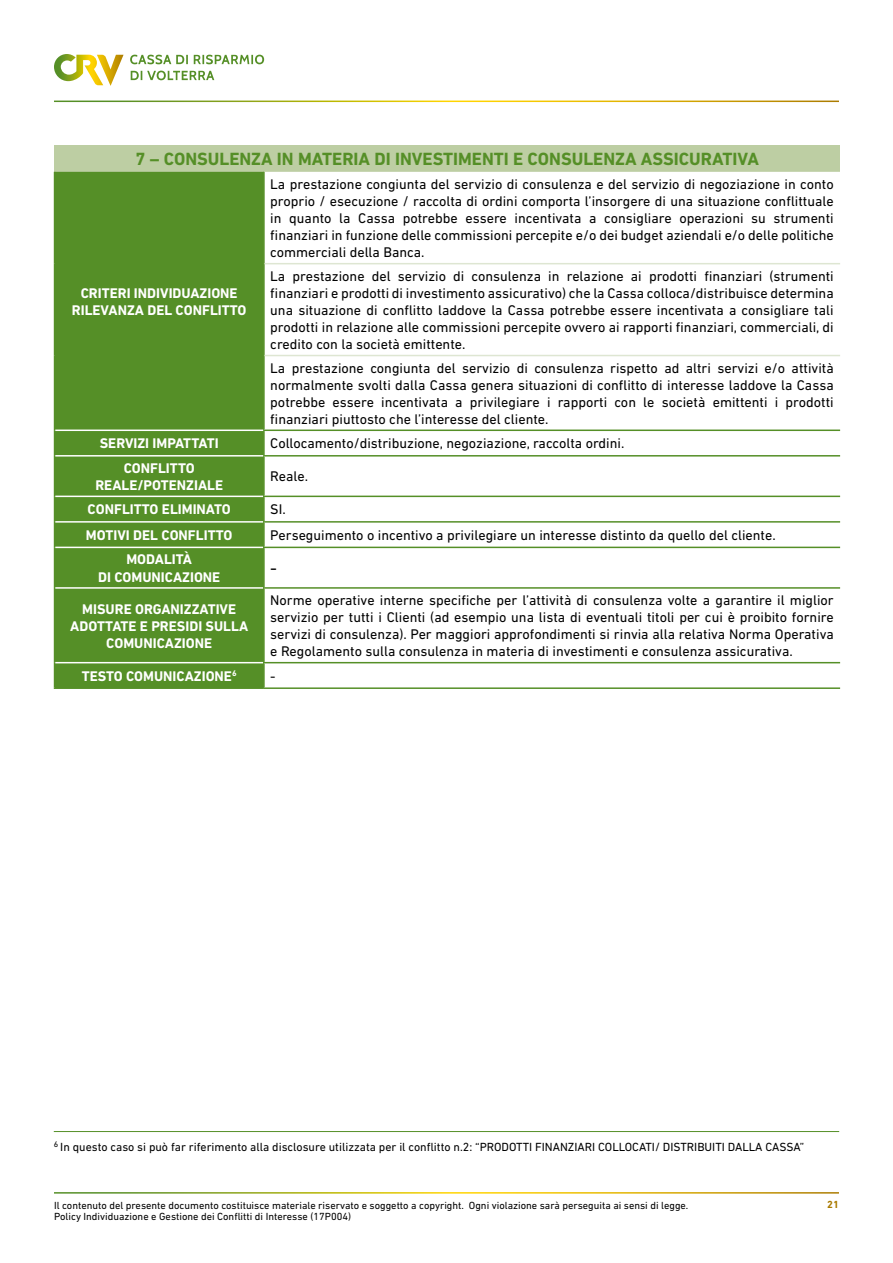
<style>
.page{position:relative;width:893px;height:1263px;background:#fff}
.page>*{position:absolute;margin:0;border:0;box-sizing:border-box;transform-origin:0 0}
.t1{font:700 18px "DIN Next LT Pro";color:#558f27}
.t2{font:18px "DIN Next LT Pro";color:#000}
.t3{font:14.25px/17.1px "DIN Next LT Pro";color:#000;text-align:justify}
.t4{font:700 14.25px/17.1px "DIN Next LT Pro";color:#fff;text-align:center}
.t5{font:12px "DIN Next LT Pro";color:#000}
.t6{font:10.5px "DIN Next LT Pro";color:#000}
.t7{font:700 10.5px "DIN Next LT Pro";color:#a97a00}
</style>
<div class="page">
<svg style="left:54px;top:54px;width:70px;height:32px"></svg>
<svg style="left:130px;top:55px;width:134px;height:25px"></svg>
<div style="left:55px;top:146px;width:785px;height:26px;background:#bdcea3"></div>
<div style="left:55px;top:172px;width:208px;height:515px;background:#558f27"></div>
<svg style="left:265px;top:264px;width:575px;height:232px"></svg>
<svg style="left:265px;top:497px;width:575px;height:167px"></svg>
<hr style="left:263px;top:429px;width:577px;height:2px;background:#558f27">
<hr style="left:263px;top:455px;width:577px;height:1px;background:#558f27">
<hr style="left:54px;top:172px;width:1px;height:92px;background:#558f27">
<hr style="left:263px;top:172px;width:2px;height:92px;background:#558f27">
<hr style="left:54px;top:264px;width:1px;height:91px;background:#558f27">
<hr style="left:263px;top:264px;width:2px;height:91px;background:#558f27">
<hr style="left:54px;top:355px;width:1px;height:75px;background:#558f27">
<hr style="left:263px;top:355px;width:2px;height:74px;background:#558f27">
<svg style="left:54px;top:430px;width:1px;height:26px"></svg>
<hr style="left:263px;top:431px;width:2px;height:24px;background:#558f27">
<hr style="left:54px;top:456px;width:1px;height:40px;background:#558f27">
<hr style="left:263px;top:456px;width:2px;height:40px;background:#558f27">
<svg style="left:54px;top:496px;width:1px;height:51px"></svg>
<hr style="left:54px;top:547px;width:1px;height:41px;background:#558f27">
<hr style="left:54px;top:588px;width:1px;height:75px;background:#558f27">
<svg style="left:54px;top:663px;width:1px;height:24px"></svg>
<hr style="left:55px;top:429px;width:208px;height:2px;background:#fff">
<hr style="left:55px;top:455px;width:208px;height:1px;background:#fff">
<hr style="left:55px;top:496px;width:208px;height:1px;background:#fff">
<hr style="left:55px;top:521px;width:208px;height:2px;background:#fff">
<hr style="left:55px;top:547px;width:208px;height:1px;background:#fff">
<hr style="left:55px;top:587px;width:208px;height:2px;background:#fff">
<hr style="left:55px;top:662px;width:208px;height:1px;background:#fff">
<hr style="left:263px;top:497px;width:2px;height:24px;background:#558f27">
<hr style="left:263px;top:523px;width:2px;height:24px;background:#558f27">
<hr style="left:263px;top:548px;width:2px;height:39px;background:#558f27">
<hr style="left:263px;top:589px;width:2px;height:73px;background:#558f27">
<hr style="left:263px;top:663px;width:2px;height:24px;background:#558f27">
<hr style="left:263px;top:496px;width:577px;height:1px;background:#558f27">
<hr style="left:263px;top:521px;width:577px;height:2px;background:#558f27">
<hr style="left:263px;top:547px;width:577px;height:1px;background:#558f27">
<hr style="left:263px;top:587px;width:577px;height:2px;background:#558f27">
<hr style="left:263px;top:662px;width:577px;height:1px;background:#558f27">
<hr style="left:264px;top:687px;width:576px;height:2px;background:#558f27">
<hr style="left:54px;top:687px;width:210px;height:2px;background:#558f27">
<hr style="left:265px;top:263px;width:575px;height:1px;background:#dee6d2">
<hr style="left:265px;top:355px;width:575px;height:1px;background:#dee6d2">
<hr style="left:54px;top:1131px;width:785px;height:1px;background:#558f27">
<p class="t1" style="left:136px;top:149px;width:625px">7 – CONSULENZA IN MATERIA DI INVESTIMENTI E CONSULENZA ASSICURATIVA</p>
<p class="t4" style="left:72px;top:284px;width:176px">CRITERI INDIVIDUAZIONE<br>RILEVANZA DEL CONFLITTO</p>
<p class="t3" style="left:270px;top:175px;width:565px">La prestazione congiunta del servizio di consulenza e del servizio di negoziazione in conto proprio / esecuzione / raccolta di ordini comporta l’insorgere di una situazione conflittuale in quanto la Cassa potrebbe essere incentivata a consigliare operazioni su strumenti finanziari in funzione delle commissioni percepite e/o dei budget aziendali e/o delle politiche commerciali della Banca.</p>
<p class="t3" style="left:270px;top:267px;width:565px">La prestazione del servizio di consulenza in relazione ai prodotti finanziari (strumenti finanziari e prodotti di investimento assicurativo) che la Cassa colloca/distribuisce determina una situazione di conflitto laddove la Cassa potrebbe essere incentivata a consigliare tali prodotti in relazione alle commissioni percepite ovvero ai rapporti finanziari, commerciali, di credito con la società emittente.</p>
<p class="t3" style="left:270px;top:359px;width:565px">La prestazione congiunta del servizio di consulenza rispetto ad altri servizi e/o attività normalmente svolti dalla Cassa genera situazioni di conflitto di interesse laddove la Cassa potrebbe essere incentivata a privilegiare i rapporti con le società emittenti i prodotti finanziari piuttosto che l’interesse del cliente.</p>
<p class="t4" style="left:100px;top:435px;width:120px">SERVIZI IMPATTATI</p>
<p class="t3" style="left:270px;top:435px;width:356px">Collocamento/distribuzione, negoziazione, raccolta ordini.</p>
<p class="t4" style="left:95px;top:459px;width:129px">CONFLITTO<br>REALE/POTENZIALE</p>
<p class="t3" style="left:270px;top:468px;width:39px">Reale.</p>
<p class="t4" style="left:88px;top:501px;width:145px">CONFLITTO ELIMINATO</p>
<p class="t3" style="left:270px;top:501px;width:17px">SI.</p>
<p class="t4" style="left:86px;top:526px;width:148px">MOTIVI DEL CONFLITTO</p>
<p class="t3" style="left:270px;top:526px;width:507px">Perseguimento o incentivo a privilegiare un interesse distinto da quello del cliente.</p>
<p class="t4" style="left:98px;top:551px;width:124px">MODALITÀ<br>DI COMUNICAZIONE</p>
<p class="t2" style="left:270px;top:558px;width:8px">-</p>
<p class="t4" style="left:70px;top:600px;width:179px">MISURE ORGANIZZATIVE<br>ADOTTATE E PRESIDI SULLA<br>COMUNICAZIONE</p>
<p class="t3" style="left:270px;top:591px;width:565px">Norme operative interne specifiche per l’attività di consulenza volte a garantire il miglior servizio per tutti i Clienti (ad esempio una lista di eventuali titoli per cui è proibito fornire servizi di consulenza). Per maggiori approfondimenti si rinvia alla relativa Norma Operativa e Regolamento sulla consulenza in materia di investimenti e consulenza assicurativa.</p>
<p class="t4" style="left:82px;top:667px;width:156px">TESTO COMUNICAZIONE<sup>6</sup></p>
<p class="t3" style="left:270px;top:667px;width:7px">-</p>
<p class="t5" style="left:54px;top:1140px;width:752px"><sup>6</sup> In questo caso si può far riferimento alla disclosure utilizzata per il conflitto n.2: “PRODOTTI FINANZIARI COLLOCATI/ DISTRIBUITI DALLA CASSA”</p>
<p class="t6" style="left:54px;top:1199px;width:636px">Il contenuto del presente documento costituisce materiale riservato e soggetto a copyright. Ogni violazione sarà perseguita ai sensi di legge.</p>
<p class="t7" style="left:827px;top:1198px;width:13px">21</p>
<p class="t6" style="left:54px;top:1210px;width:299px">Policy Individuazione e Gestione dei Conflitti di Interesse (17P004)</p>
</div>
